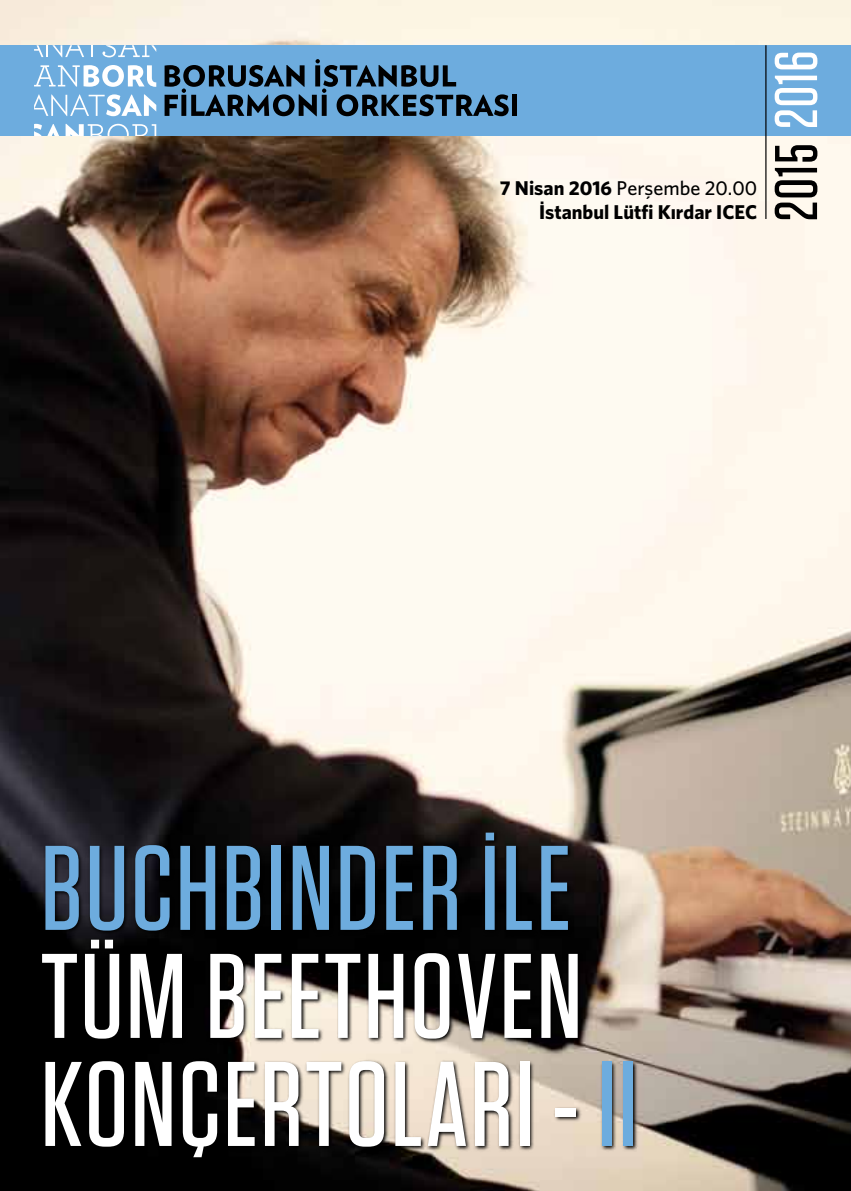
<style>
.page{position:relative;width:851px;height:1191px;background:#fff}
.page>*{position:absolute;margin:0;border:0;box-sizing:border-box;transform-origin:0 0}
.t1{font:500 120px/108px "Tungsten";letter-spacing:.02em;color:#fff}
.t2{font:500 120px "Tungsten";letter-spacing:.02em;color:#6dacde}
.t3{font:500 60px "Tungsten";letter-spacing:.02em;color:#000}
.t4{font:700 20px/24px "Whitney";color:#000;text-align:right}
.s1{font-weight:500}
.s2{color:#fff}
.s3{color:#6dacde}
</style>
<div class="page">
<img style="left:0;top:0;width:850px;height:1191px">
<img style="left:37px;top:824px;width:795px;height:352px">
<div style="left:0;top:45px;width:850px;height:91px;background:#6dacde"></div>
<svg style="left:164px;top:59px;width:344px;height:57px"></svg>
<div style="left:512px;top:95px;width:5px;height:21px;background:#000"></div>
<svg style="left:91px;top:45px;width:2px;height:12px"></svg>
<svg style="left:102px;top:45px;width:54px;height:12px"></svg>
<svg style="left:34px;top:45px;width:50px;height:12px"></svg>
<svg style="left:66px;top:124px;width:90px;height:12px"></svg>
<svg style="left:34px;top:124px;width:25px;height:12px"></svg>
<svg style="left:34px;top:94px;width:122px;height:22px"></svg>
<svg style="left:34px;top:65px;width:122px;height:22px"></svg>
<hr style="left:765px;top:45px;width:1px;height:174px;background:#000">
<p class="t4" style="left:500px;top:175px;width:258px">7 Nisan 2016 <span class="s1">Perşembe 20.00<br></span>İstanbul Lütfi Kırdar ICEC</p>
<h2 class="t3" style="left:764px;top:221px;width:172px;rotate:-90deg">2015 <span class="s2">2016</span></h2>
<h1 class="t2" style="left:41px;top:825px;width:532px">BUCHBINDER İLE</h1>
<h1 class="t1" style="left:41px;top:943px;width:598px">TÜM BEETHOVEN<br>KONÇERTOLARI - <span class="s3">II</span></h1>
</div>
